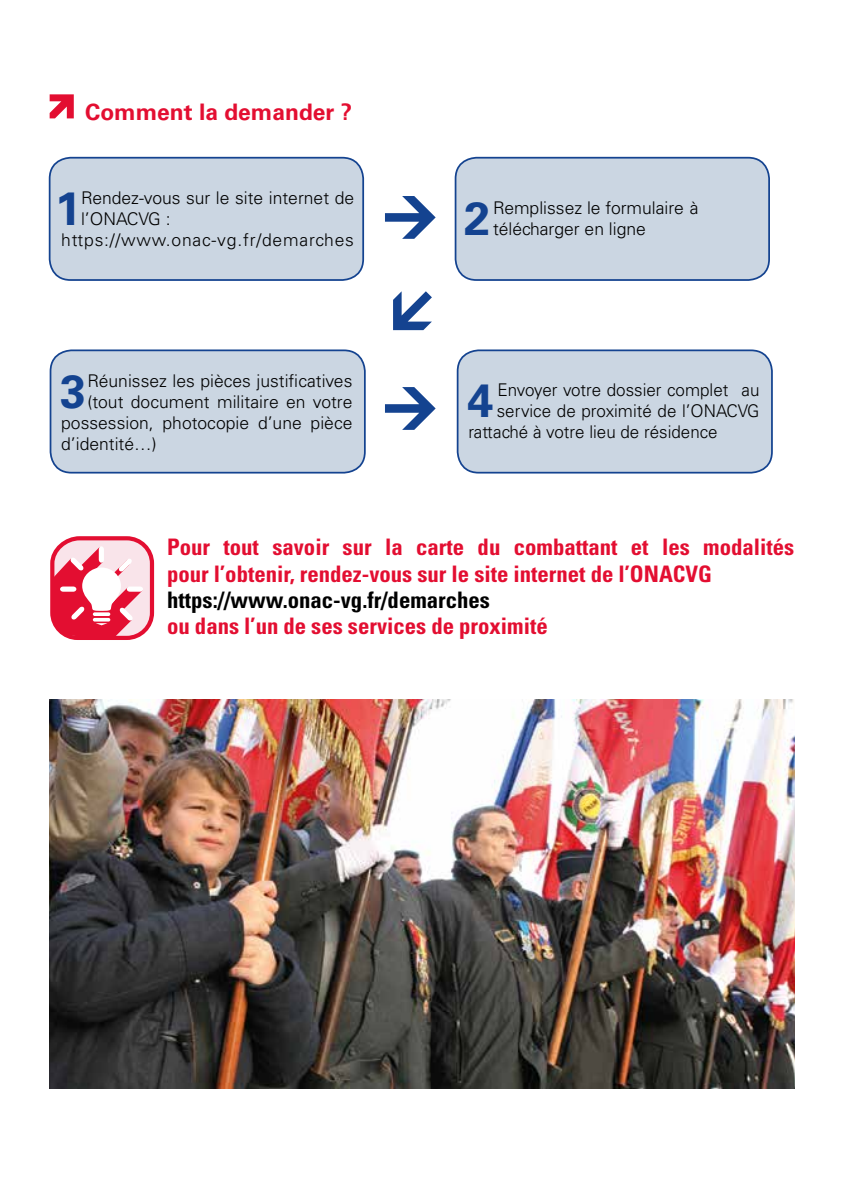
<style>
.page{position:relative;width:844px;height:1191px;background:#fff}
.page>*{position:absolute;margin:0;border:0;box-sizing:border-box;transform-origin:0 0}
.t1{font:700 46.55px "Univers LT Std";color:#144390}
.t2{font:700 condensed 22.75px/26.2px "Univers LT Std";color:#e30e31}
.t3{font:700 condensed 22.75px "Univers LT Std";color:#000}
.t4{font:700 22.75px "Univers LT Std";color:#e30e31}
.t5{font:300 17.5px/21px "Univers LT Std";color:#000}
.t6{font:300 17.5px "Univers LT Std";letter-spacing:.045em;color:#000}
</style>
<div class="page">
<div style="left:50px;top:158px;width:313px;height:122px;background:#cbd6e2;border-radius:21px"></div>
<div style="left:49px;top:157px;width:315px;height:124px;border:2px solid #144390;border-radius:21px"></div>
<div style="left:50px;top:350px;width:315px;height:123px;background:#cbd6e2;border-radius:21px"></div>
<div style="left:50px;top:349px;width:315px;height:124px;border:2px solid #144390;border-radius:21px"></div>
<div style="left:457px;top:350px;width:314px;height:123px;background:#cbd6e2;border-radius:21px"></div>
<div style="left:456px;top:349px;width:316px;height:124px;border:2px solid #144390;border-radius:21px"></div>
<div style="left:455px;top:158px;width:313px;height:122px;background:#cbd6e2;border-radius:21px"></div>
<div style="left:454px;top:157px;width:315px;height:124px;border:2px solid #144390;border-radius:21px"></div>
<div style="left:52px;top:538px;width:100px;height:100px;background:#f9e4ea;border-radius:25px"></div>
<div style="left:50px;top:536px;width:104px;height:104px;border:4px solid #e30e31;border-radius:25px"></div>
<svg style="left:52px;top:546px;width:91px;height:94px"></svg>
<svg style="left:50px;top:94px;width:24px;height:24px"></svg>
<svg style="left:385px;top:196px;width:50px;height:43px"></svg>
<svg style="left:385px;top:387px;width:50px;height:43px"></svg>
<svg style="left:393px;top:291px;width:39px;height:39px"></svg>
<img style="left:50px;top:699px;width:744px;height:389px">
<h2 class="t4" style="left:85px;top:98px;width:268px">Comment la demander ?</h2>
<h1 class="t1" style="left:55px;top:181px;width:27px">1</h1>
<p class="t5" style="left:81px;top:187px;width:274px">Rendez-vous sur le site internet de</p>
<p class="t5" style="left:81px;top:208px;width:91px">l’ONACVG :</p>
<p class="t6" style="left:61px;top:229px;width:294px">https://www.onac-vg.fr/demarches</p>
<h1 class="t1" style="left:60px;top:364px;width:27px">3</h1>
<p class="t5" style="left:87px;top:370px;width:266px">Réunissez les pièces justificatives</p>
<p class="t5" style="left:87px;top:391px;width:266px">(tout document militaire en votre</p>
<p class="t5" style="left:61px;top:412px;width:293px">possession, photocopie d’une pièce</p>
<p class="t5" style="left:61px;top:433px;width:97px">d’identité…)</p>
<h1 class="t1" style="left:464px;top:191px;width:27px">2</h1>
<p class="t5" style="left:493px;top:197px;width:207px">Remplissez le formulaire à télécharger en ligne</p>
<h1 class="t1" style="left:467px;top:373px;width:27px">4</h1>
<p class="t5" style="left:497px;top:379px;width:263px">Envoyer votre dossier complet au</p>
<p class="t5" style="left:496px;top:400px;width:264px">service de proximité de l’ONACVG</p>
<p class="t5" style="left:468px;top:421px;width:251px">rattaché à votre lieu de résidence</p>
<h2 class="t2" style="left:167px;top:534px;width:628px">Pour tout savoir sur la carte du combattant et les modalités pour l’obtenir, rendez-vous sur le site internet de l’ONACVG</h2>
<h2 class="t3" style="left:167px;top:586px;width:324px">https://www.onac-vg.fr/demarches</h2>
<h2 class="t2" style="left:167px;top:613px;width:382px">ou dans l’un de ses services de proximité</h2>
</div>
